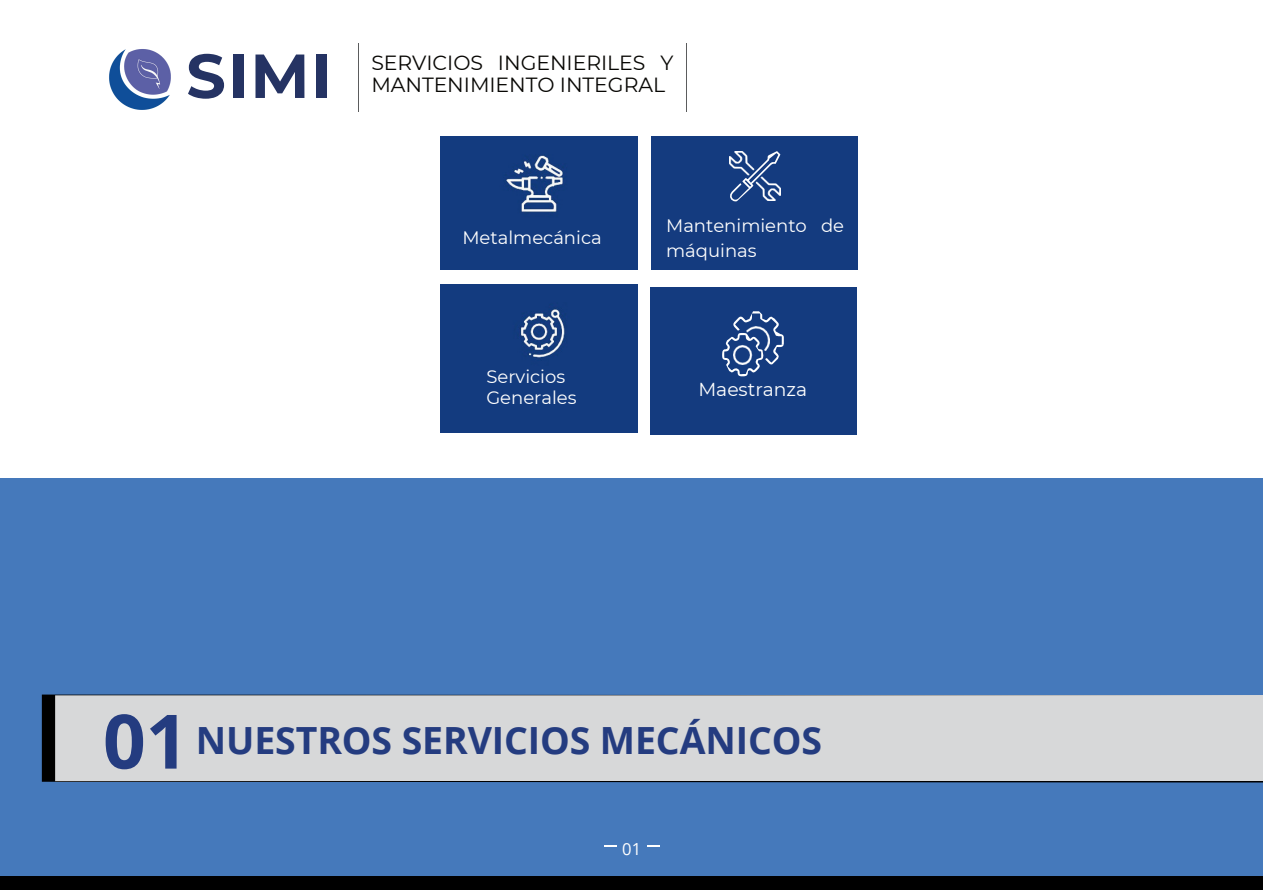
<style>
.page{position:relative;width:1263px;height:894px;background:#fff}
.page>*{position:absolute;margin:0;border:0;box-sizing:border-box;transform-origin:0 0}
.t1{font:700 61.95px "Montserrat";color:#253363}
.t2{font:700 37.5px "Open Sans";letter-spacing:-.005em;color:#243c80}
.t3{font:20.4px "Montserrat";letter-spacing:-.005em;color:#080704}
.t4{font:18.75px "Montserrat";color:#fff}
.t5{font:18px/21.3px "Montserrat";color:#fff}
.t6{font:16.65px "Open Sans";color:#fff}
.s1{font-size:75px}
</style>
<div class="page">
<div style="left:440px;top:284px;width:197px;height:148px;background:#133b7f"></div>
<div style="left:652px;top:136px;width:206px;height:133px;background:#143b7f"></div>
<img style="left:730px;top:151px;width:51px;height:50px">
<div style="left:440px;top:137px;width:197px;height:132px;background:#133b7f"></div>
<div style="left:650px;top:287px;width:206px;height:147px;background:#143b7f"></div>
<svg style="left:722px;top:311px;width:62px;height:65px"></svg>
<img style="left:734px;top:326px;width:36px;height:38px">
<div style="left:0;top:478px;width:1263px;height:398px;background:#4579bb"></div>
<div style="left:0;top:876px;width:1263px;height:14px;background:#000"></div>
<div style="left:42px;top:694px;width:1221px;height:88px;background:#d7d8d9"></div>
<svg style="left:604px;top:845px;width:13px;height:1px"></svg>
<svg style="left:647px;top:845px;width:13px;height:1px"></svg>
<hr style="left:358px;top:43px;width:1px;height:68px;background:#5b5c5d">
<hr style="left:686px;top:43px;width:1px;height:68px;background:#5b5c5d">
<img style="left:109px;top:49px;width:62px;height:61px">
<h1 class="t1" style="left:186px;top:31px;width:147px">SIMI</h1>
<p class="t3" style="left:371px;top:48px;width:304px">SERVICIOS INGENIERILES Y</p>
<p class="t3" style="left:371px;top:71px;width:295px">MANTENIMIENTO INTEGRAL</p>
<p class="t5" style="left:462px;top:226px;width:141px">Metalmecánica</p>
<p class="t5" style="left:666px;top:213px;width:180px;line-height:24.8px">Mantenimiento de máquinas</p>
<p class="t5" style="left:486px;top:365px;width:92px">Servicios<br>Generales</p>
<p class="t4" style="left:698px;top:376px;width:110px">Maestranza</p>
<h2 class="t2" style="left:103px;top:714px;width:721px"><span class="s1">01</span> NUESTROS SERVICIOS MECÁNICOS</h2>
<p class="t6" style="left:622px;top:837px;width:20px">01</p>
</div>
